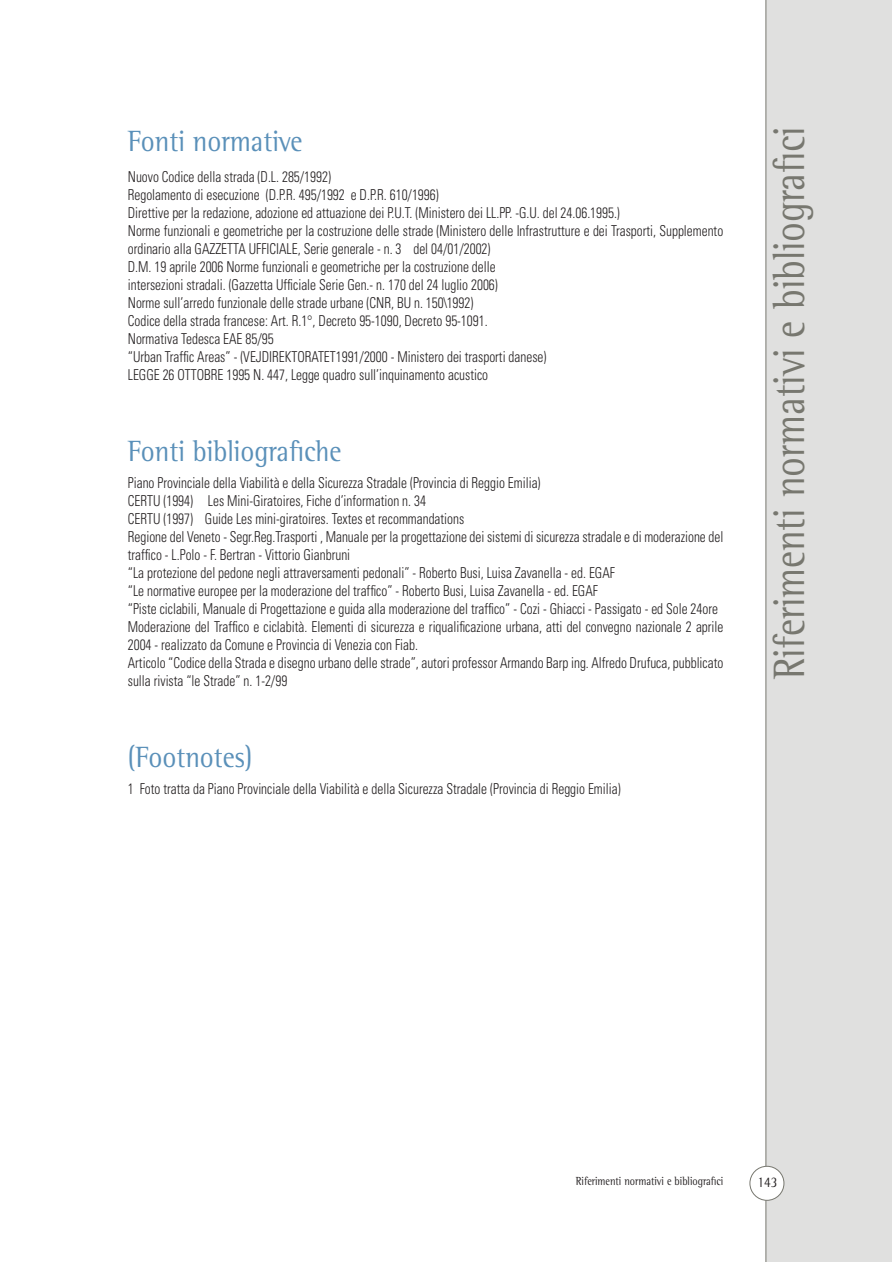
<style>
.page{position:relative;width:892px;height:1262px;background:#fff}
.page>*{position:absolute;margin:0;border:0;box-sizing:border-box;transform-origin:0 0}
.titoli_a_lato{font:45px "Rotis Semi Serif";color:#77776f;scale:.85 1}
.titoli_schede{font:30px "Rotis Semi Serif";color:#5a90b9;scale:.9 1}
.testo_normale{font:300 condensed 15px/18px "Univers";color:#231f20;scale:.89 1}
.t1{font:15px "Rotis Semi Serif";color:#231f20;scale:.85 1}
.didascalia_numero{font:12px "Rotis Semi Serif";color:#231f20;scale:.85 1}
</style>
<div class="page">
<div style="left:765px;top:0;width:127px;height:1262px;background:#e0e0df"></div>
<div style="left:750px;top:1166px;width:34px;height:34px;background:#fff;border-radius:50%"></div>
<div style="left:749px;top:1166px;width:35px;height:34px;border:1px solid #77776f;border-radius:50%"></div>
<p class="titoli_schede" style="left:128px;top:123px;width:195px">Fonti normative</p>
<p class="testo_normale" style="left:128px;top:168px;width:230px">Nuovo Codice della strada (D.L. 285/1992)</p>
<p class="testo_normale" style="left:128px;top:186px;width:351px">Regolamento di esecuzione (D.P.R. 495/1992 e D.P.R. 610/1996)</p>
<p class="testo_normale" style="left:128px;top:204px;width:554px">Direttive per la redazione, adozione ed attuazione dei P.U.T. (Ministero dei LL.PP. -G.U. del 24.06.1995.)</p>
<p class="testo_normale" style="left:128px;top:222px;width:670px">Norme funzionali e geometriche per la costruzione delle strade (Ministero delle Infrastrutture e dei Trasporti, Supplemento ordinario alla GAZZETTA UFFICIALE, Serie generale - n. 3 del 04/01/2002)</p>
<p class="testo_normale" style="left:128px;top:258px;width:415px">D.M. 19 aprile 2006 Norme funzionali e geometriche per la costruzione delle</p>
<p class="testo_normale" style="left:128px;top:276px;width:417px">intersezioni stradali. (Gazzetta Ufficiale Serie Gen.- n. 170 del 24 luglio 2006)</p>
<p class="testo_normale" style="left:128px;top:294px;width:390px">Norme sull’arredo funzionale delle strade urbane (CNR, BU n. 150\1992)</p>
<p class="testo_normale" style="left:128px;top:312px;width:406px">Codice della strada francese: Art. R.1°, Decreto 95-1090, Decreto 95-1091.</p>
<p class="testo_normale" style="left:128px;top:330px;width:165px">Normativa Tedesca EAE 85/95</p>
<p class="testo_normale" style="left:128px;top:348px;width:472px">“Urban Traffic Areas” - (VEJDIREKTORATET1991/2000 - Ministero dei trasporti danese)</p>
<p class="testo_normale" style="left:128px;top:366px;width:406px">LEGGE 26 OTTOBRE 1995 N. 447, Legge quadro sull’inquinamento acustico</p>
<p class="titoli_schede" style="left:128px;top:433px;width:239px">Fonti bibliografiche</p>
<p class="testo_normale" style="left:128px;top:474px;width:465px">Piano Provinciale della Viabilità e della Sicurezza Stradale (Provincia di Reggio Emilia)</p>
<p class="testo_normale" style="left:128px;top:492px;width:336px">CERTU (1994) Les Mini-Giratoires, Fiche d’information n. 34</p>
<p class="testo_normale" style="left:128px;top:510px;width:379px">CERTU (1997) Guide Les mini-giratoires. Textes et recommandations</p>
<p class="testo_normale" style="left:128px;top:528px;width:670px">Regione del Veneto - Segr.Reg.Trasporti , Manuale per la progettazione dei sistemi di sicurezza stradale e di moderazione del traffico - L.Polo - F. Bertran - Vittorio Gianbruni</p>
<p class="testo_normale" style="left:128px;top:564px;width:549px">“La protezione del pedone negli attraversamenti pedonali” - Roberto Busi, Luisa Zavanella - ed. EGAF</p>
<p class="testo_normale" style="left:128px;top:582px;width:530px">“Le normative europee per la moderazione del traffico” - Roberto Busi, Luisa Zavanella - ed. EGAF</p>
<p class="testo_normale" style="left:128px;top:600px;width:664px">“Piste ciclabili, Manuale di Progettazione e guida alla moderazione del traffico” - Cozi - Ghiacci - Passigato - ed Sole 24ore</p>
<p class="testo_normale" style="left:128px;top:618px;width:670px">Moderazione del Traffico e ciclabità. Elementi di sicurezza e riqualificazione urbana, atti del convegno nazionale 2 aprile<br>2004 - realizzato da Comune e Provincia di Venezia con Fiab.</p>
<p class="testo_normale" style="left:128px;top:654px;width:670px">Articolo “Codice della Strada e disegno urbano delle strade”, autori professor Armando Barp ing. Alfredo Drufuca, pubblicato sulla rivista “le Strade” n. 1-2/99</p>
<p class="titoli_schede" style="left:128px;top:739px;width:140px">(Footnotes)</p>
<p class="testo_normale" style="left:128px;top:780px;width:555px">1 Foto tratta da Piano Provinciale della Viabilità e della Sicurezza Stradale (Provincia di Reggio Emilia)</p>
<p class="titoli_a_lato" style="left:762px;top:679px;width:652px;rotate:-90deg">Riferimenti normativi e bibliografici</p>
<p class="didascalia_numero" style="left:576px;top:1174px;width:175px">Riferimenti normativi e bibliografici</p>
<p class="t1" style="left:757px;top:1173px;width:25px">143</p>
</div>
